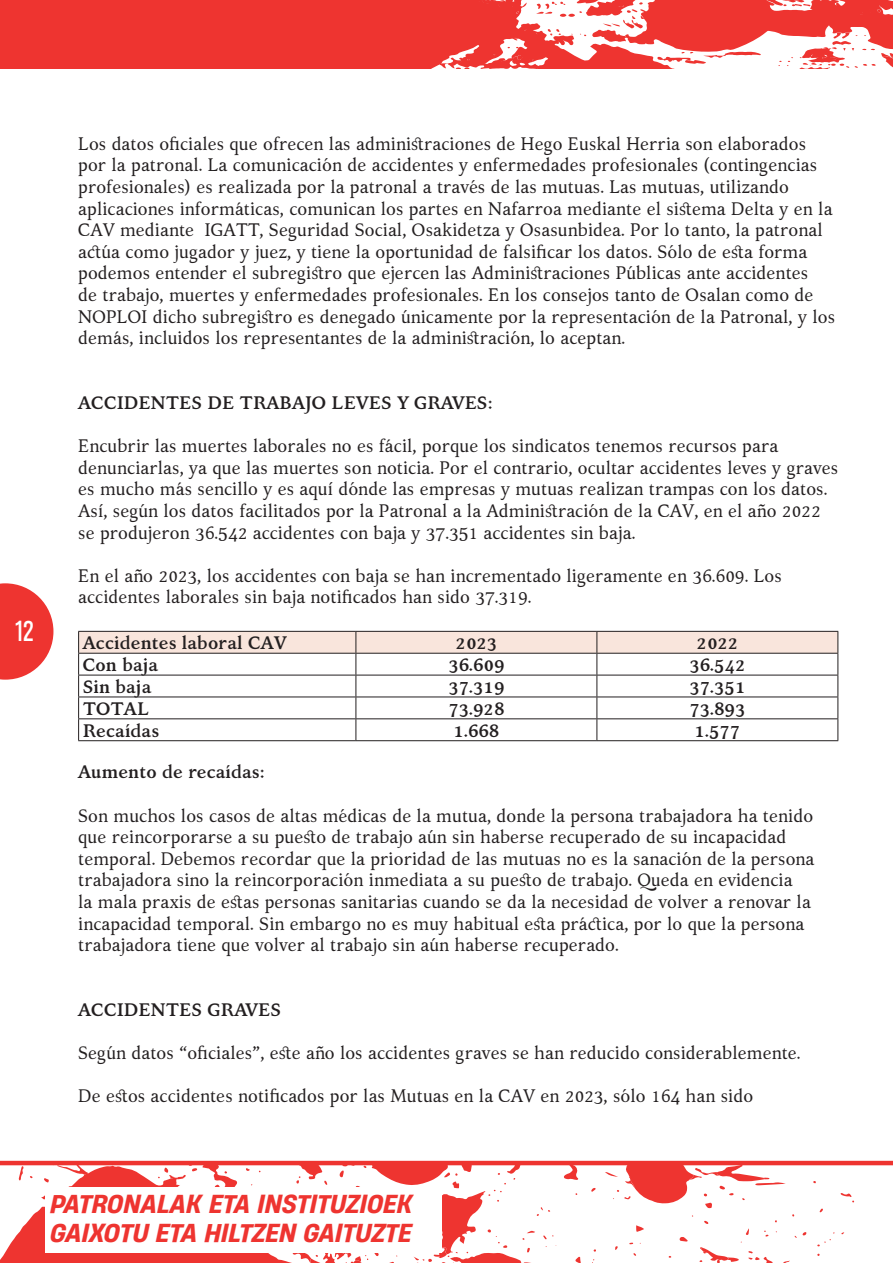
<style>
.page{position:relative;width:893px;height:1263px;background:#fff}
.page>*{position:absolute;margin:0;border:0;box-sizing:border-box;transform-origin:0 0}
.t1{font:27px "Heading Pro";color:#fff}
.t2{font:italic 500 24.45px/29.4px "Heading Now Trial 65";color:#ee3430}
.t3{font:18px/21.6px "Kelvinch";color:#231f20}
.Table_Contents{font:700 18px "Kelvinch";color:#231f20}
</style>
<div class="page">
<svg style="left:0;top:1165px;width:275px;height:98px;fill:#ee3430"></svg>
<svg style="left:19px;top:1166px;width:5px;height:14px"></svg>
<svg style="left:246px;top:1168px;width:4px;height:3px"></svg>
<svg style="left:41px;top:1192px;width:4px;height:7px"></svg>
<svg style="left:30px;top:1165px;width:59px;height:17px"></svg>
<svg style="left:840px;top:1193px;width:14px;height:9px"></svg>
<svg style="left:158px;top:1165px;width:45px;height:14px"></svg>
<svg style="left:817px;top:1239px;width:14px;height:7px"></svg>
<svg style="left:246px;top:1184px;width:21px;height:3px"></svg>
<svg style="left:275px;top:1165px;width:522px;height:98px"></svg>
<div style="left:45px;top:1187px;width:397px;height:65px;background:#fff"></div>
<hr style="left:0;top:1161px;width:893px;height:4px;background:#ee3430">
<svg style="left:0;top:583px;width:53px;height:97px"></svg>
<div style="left:0;top:0;width:439px;height:68px;background:#ee3430"></div>
<svg style="left:439px;top:0;width:454px;height:68px"></svg>
<hr style="left:78px;top:740px;width:278px;height:1px;background:#231f20">
<hr style="left:356px;top:740px;width:241px;height:1px;background:#231f20">
<hr style="left:597px;top:740px;width:241px;height:1px;background:#231f20">
<svg style="left:78px;top:631px;width:760px;height:109px"></svg>
<h1 class="t1" style="left:16px;top:615px;width:20px">12</h1>
<p class="t3" style="left:78px;top:133px;width:758px">Los datos oficiales que ofrecen las administraciones de Hego Euskal Herria son elaborados por la patronal. La comunicación de accidentes y enfermedades profesionales (contingencias profesionales) es realizada por la patronal a través de las mutuas. Las mutuas, utilizando aplicaciones informáticas, comunican los partes en Nafarroa mediante el sistema Delta y en la CAV mediante IGATT, Seguridad Social, Osakidetza y Osasunbidea. Por lo tanto, la patronal actúa como jugador y juez, y tiene la oportunidad de falsificar los datos. Sólo de esta forma podemos entender el subregistro que ejercen las Administraciones Públicas ante accidentes<br>de trabajo, muertes y enfermedades profesionales. En los consejos tanto de Osalan como de NOPLOI dicho subregistro es denegado únicamente por la representación de la Patronal, y los demás, incluidos los representantes de la administración, lo aceptan.</p>
<p class="Table_Contents" style="left:78px;top:389px;width:416px">ACCIDENTES DE TRABAJO LEVES Y GRAVES:</p>
<p class="t3" style="left:78px;top:435px;width:762px">Encubrir las muertes laborales no es fácil, porque los sindicatos tenemos recursos para denunciarlas, ya que las muertes son noticia. Por el contrario, ocultar accidentes leves y graves es mucho más sencillo y es aquí dónde las empresas y mutuas realizan trampas con los datos.</p>
<p class="t3" style="left:78px;top:500px;width:744px">Así, según los datos facilitados por la Patronal a la Administración de la CAV, en el año 2022 se produjeron 36.542 accidentes con baja y 37.351 accidentes sin baja.</p>
<p class="t3" style="left:78px;top:565px;width:705px">En el año 2023, los accidentes con baja se han incrementado ligeramente en 36.609. Los accidentes laborales sin baja notificados han sido 37.319.</p>
<p class="Table_Contents" style="left:83px;top:630px;width:206px">Accidentes laboral CAV</p>
<p class="Table_Contents" style="left:456px;top:630px;width:43px">2023</p>
<p class="Table_Contents" style="left:697px;top:630px;width:43px">2022</p>
<p class="Table_Contents" style="left:83px;top:651px;width:77px">Con baja</p>
<p class="Table_Contents" style="left:448px;top:651px;width:58px">36.609</p>
<p class="Table_Contents" style="left:689px;top:651px;width:58px">36.542</p>
<p class="Table_Contents" style="left:83px;top:673px;width:70px">Sin baja</p>
<p class="Table_Contents" style="left:448px;top:673px;width:58px">37.319</p>
<p class="Table_Contents" style="left:689px;top:673px;width:58px">37.351</p>
<p class="Table_Contents" style="left:83px;top:695px;width:68px">TOTAL</p>
<p class="Table_Contents" style="left:448px;top:695px;width:58px">73.928</p>
<p class="Table_Contents" style="left:689px;top:695px;width:58px">73.893</p>
<p class="Table_Contents" style="left:83px;top:717px;width:78px">Recaídas</p>
<p class="Table_Contents" style="left:454px;top:717px;width:47px">1.668</p>
<p class="Table_Contents" style="left:695px;top:717px;width:47px">1.577</p>
<p class="Table_Contents" style="left:78px;top:759px;width:188px">Aumento de recaídas:</p>
<p class="t3" style="left:78px;top:804px;width:738px">Son muchos los casos de altas médicas de la mutua, donde la persona trabajadora ha tenido que reincorporarse a su puesto de trabajo aún sin haberse recuperado de su incapacidad temporal. Debemos recordar que la prioridad de las mutuas no es la sanación de la persona trabajadora sino la reincorporación inmediata a su puesto de trabajo. Queda en evidencia<br>la mala praxis de estas personas sanitarias cuando se da la necesidad de volver a renovar la incapacidad temporal. Sin embargo no es muy habitual esta práctica, por lo que la persona trabajadora tiene que volver al trabajo sin aún haberse recuperado.</p>
<p class="Table_Contents" style="left:78px;top:996px;width:204px">ACCIDENTES GRAVES</p>
<p class="t3" style="left:78px;top:1042px;width:724px">Según datos “oficiales”, este año los accidentes graves se han reducido considerablemente.</p>
<p class="t3" style="left:78px;top:1085px;width:676px">De estos accidentes notificados por las Mutuas en la CAV en 2023, sólo 164 han sido</p>
<h2 class="t2" style="left:50px;top:1188px;width:364px">PATRONALAK ETA INSTITUZIOEK<br>GAIXOTU ETA HILTZEN GAITUZTE</h2>
</div>
